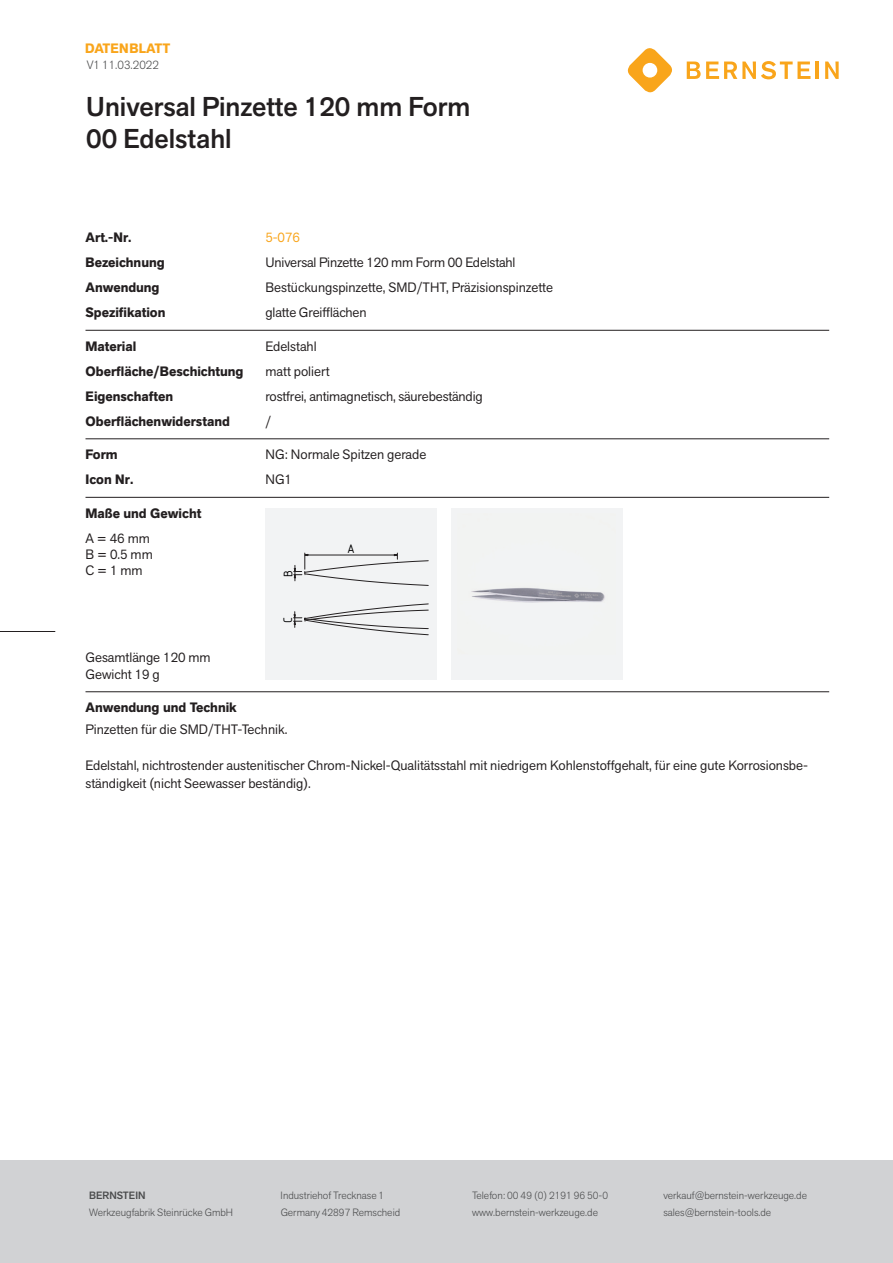
<style>
.page{position:relative;width:893px;height:1263px;background:#fff}
.page>*{position:absolute;margin:0;border:0;box-sizing:border-box;transform-origin:0 0}
.t1{font:500 27px/32.4px "Akzid Grtsk Next";color:#231f20}
.t2{font:13.5px/16.2px "Akzid Grtsk Next";color:#231f20}
.t3{font:700 13.5px "Akzid Grtsk Next";color:#231f20}
.t4{font:700 13.5px "Akzid Grtsk Next";letter-spacing:.01em;color:#f9a51b}
.t5{font:13.5px "Akzid Grtsk Next";color:#f9a51b}
.t6{font:13.35px "ISOCPEUR";color:#000001}
.t7{font:300 12px "Akzid Grtsk Next";color:#4b4c4d}
.t8{font:300 10.5px "Akzid Grtsk Next";color:#4b4c4d}
.t9{font:500 10.5px "Akzid Grtsk Next";color:#4b4c4d}
</style>
<div class="page">
<div style="left:0;top:1161px;width:893px;height:102px;background:#d1d2d4"></div>
<hr style="left:86px;top:330px;width:743px;height:1px;background:#231f20">
<hr style="left:86px;top:439px;width:743px;height:1px;background:#231f20">
<hr style="left:86px;top:497px;width:743px;height:1px;background:#231f20">
<hr style="left:86px;top:691px;width:743px;height:1px;background:#231f20">
<div style="left:451px;top:508px;width:171px;height:171px;background:#f2f3f4"></div>
<img style="left:471px;top:587px;width:134px;height:16px">
<div style="left:266px;top:508px;width:171px;height:172px;background:#f2f3f4"></div>
<svg style="left:293px;top:603px;width:136px;height:32px"></svg>
<svg style="left:294px;top:553px;width:135px;height:33px"></svg>
<svg style="left:627px;top:48px;width:45px;height:45px"></svg>
<svg style="left:687px;top:61px;width:123px;height:18px"></svg>
<hr style="left:815px;top:62px;width:4px;height:17px;background:#f9a51b">
<svg style="left:825px;top:62px;width:14px;height:17px"></svg>
<hr style="left:0;top:631px;width:55px;height:1px;background:#231f20">
<p class="t4" style="left:85px;top:39px;width:87px">DATENBLATT</p>
<p class="t7" style="left:87px;top:57px;width:74px">V1 11.03.2022</p>
<h1 class="t1" style="left:86px;top:90px;width:386px">Universal Pinzette 120 mm Form<br>00 Edelstahl</h1>
<p class="t3" style="left:86px;top:229px;width:48px">Art.-Nr.</p>
<p class="t5" style="left:265px;top:229px;width:36px">5-076</p>
<p class="t3" style="left:86px;top:254px;width:81px">Bezeichnung</p>
<p class="t2" style="left:265px;top:254px;width:251px">Universal Pinzette 120 mm Form 00 Edelstahl</p>
<p class="t3" style="left:86px;top:279px;width:76px">Anwendung</p>
<p class="t2" style="left:265px;top:279px;width:289px">Bestückungspinzette, SMD/THT, Präzisionspinzette</p>
<p class="t3" style="left:86px;top:304px;width:81px">Spezifikation</p>
<p class="t2" style="left:265px;top:304px;width:102px">glatte Greifflächen</p>
<p class="t3" style="left:86px;top:337px;width:52px">Material</p>
<p class="t2" style="left:265px;top:338px;width:53px">Edelstahl</p>
<p class="t3" style="left:86px;top:362px;width:159px">Oberfläche/Beschichtung</p>
<p class="t2" style="left:265px;top:363px;width:66px">matt poliert</p>
<p class="t3" style="left:86px;top:387px;width:89px">Eigenschaften</p>
<p class="t2" style="left:265px;top:388px;width:219px">rostfrei, antimagnetisch, säurebeständig</p>
<p class="t3" style="left:86px;top:412px;width:146px">Oberflächenwiderstand</p>
<p class="t2" style="left:265px;top:413px;width:7px">/</p>
<p class="t3" style="left:86px;top:446px;width:34px">Form</p>
<p class="t2" style="left:265px;top:446px;width:162px">NG: Normale Spitzen gerade</p>
<p class="t3" style="left:86px;top:471px;width:49px">Icon Nr.</p>
<p class="t2" style="left:265px;top:471px;width:28px">NG1</p>
<p class="t3" style="left:86px;top:504px;width:117px">Maße und Gewicht</p>
<p class="t6" style="left:347px;top:540px;width:9px">A</p>
<p class="t2" style="left:86px;top:530px;width:69px">A = 46 mm<br>B = 0.5 mm<br>C = 1 mm</p>
<p class="t6" style="left:280px;top:576px;width:8px;rotate:-90deg">B</p>
<p class="t6" style="left:279px;top:622px;width:8px;rotate:-90deg">C</p>
<p class="t2" style="left:86px;top:649px;width:127px">Gesamtlänge 120 mm<br>Gewicht 19 g</p>
<p class="t3" style="left:86px;top:698px;width:153px">Anwendung und Technik</p>
<p class="t2" style="left:86px;top:721px;width:203px">Pinzetten für die SMD/THT-Technik.</p>
<p class="t2" style="left:86px;top:756px;width:724px;line-height:18px">Edelstahl, nichtrostender austenitischer Chrom-Nickel-Qualitätsstahl mit niedrigem Kohlenstoffgehalt, für eine gute Korrosionsbe&shy;ständigkeit (nicht Seewasser beständig).</p>
<p class="t9" style="left:89px;top:1189px;width:58px">BERNSTEIN</p>
<p class="t8" style="left:281px;top:1189px;width:105px">Industriehof Trecknase 1</p>
<p class="t8" style="left:472px;top:1189px;width:138px">Telefon: 00 49 (0) 2191 96 50-0</p>
<p class="t8" style="left:663px;top:1189px;width:145px">verkauf@bernstein-werkzeuge.de</p>
<p class="t8" style="left:89px;top:1205px;width:145px">Werkzeugfabrik Steinrücke GmbH</p>
<p class="t8" style="left:281px;top:1205px;width:121px">Germany 42897 Remscheid</p>
<p class="t8" style="left:472px;top:1205px;width:127px">www.bernstein-werkzeuge.de</p>
<p class="t8" style="left:663px;top:1205px;width:109px">sales@bernstein-tools.de</p>
</div>
